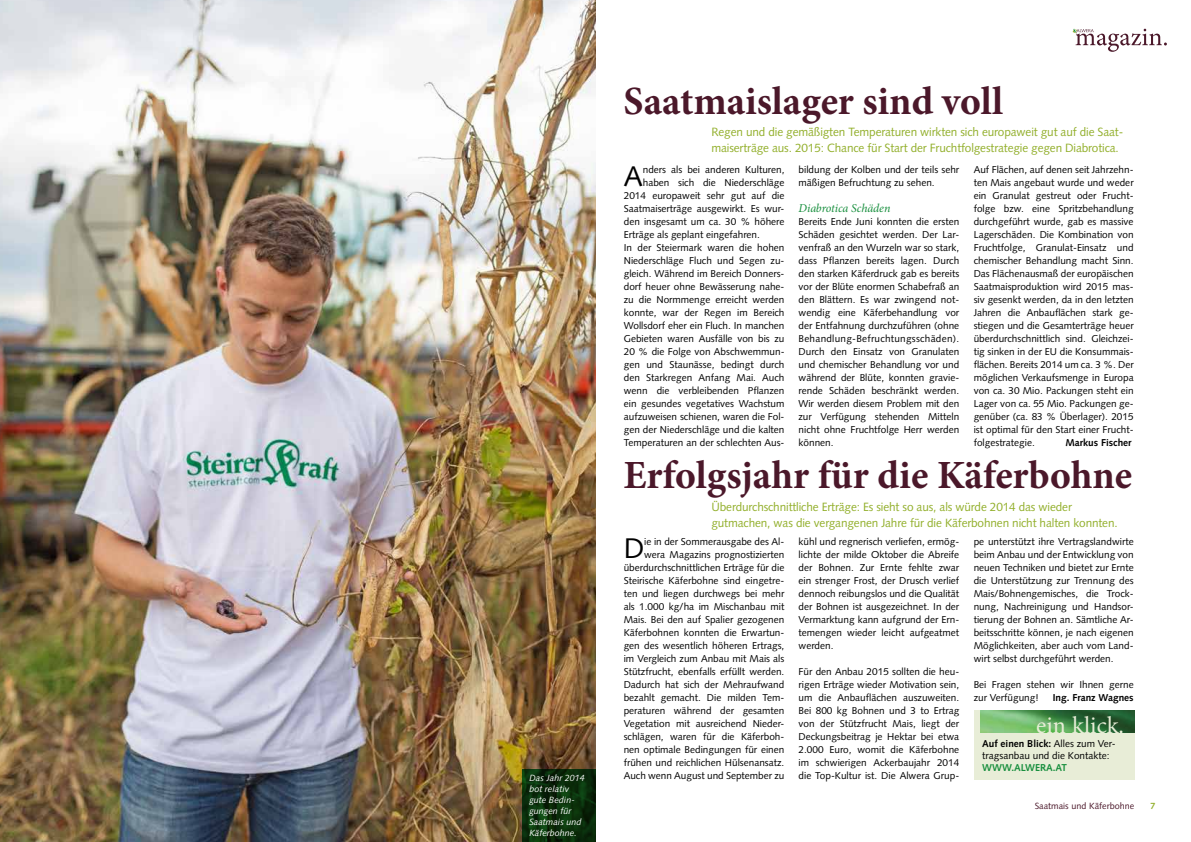
<style>
.page{position:relative;width:1191px;height:842px;background:#fff}
.page>*{position:absolute;margin:0;border:0;box-sizing:border-box;transform-origin:0 0}
.t1{font:700 40px "Minion Pro";color:#4b182a}
.t2{font:28.4px "Syntax LT";color:#000}
.t3{font:24px "Minion Pro";color:#e8edd7}
.t4{font:12px/16px "Syntax LT";letter-spacing:-.01em;color:#92af2b}
.t5{font:italic 12px "Minion Pro";letter-spacing:-.005em;color:#188f3e}
.t6{font:10px/13px "Syntax LT";color:#000;text-align:justify}
.t7{font:700 10px "Syntax LT";color:#000}
.t8{font:700 10px "Syntax LT";color:#188f3e}
.t9{font:italic 9px/11px "Syntax LT";color:#fff}
.t10{font:9px "Syntax LT";color:#4b182a}
.t11{font:700 9px "Syntax LT";color:#92af2b}
.s1{font-weight:700}
</style>
<div class="page">
<svg style="left:1072px;top:28px;width:94px;height:24px"></svg>
<img style="left:0;top:0;width:595px;height:842px">
<svg style="left:522px;top:769px;width:73px;height:73px;background:#0a2e0b"></svg>
<div style="left:973px;top:710px;width:161px;height:69px;background:#e8edd7"></div>
<img style="left:980px;top:710px;width:154px;height:23px">
<p class="t9" style="left:529px;top:772px;width:57px">Das Jahr 2014 bot relativ gute Bedin&shy;gungen für<br>Saatmais und<br>Käferbohne.</p>
<h1 class="t1" style="left:623px;top:73px;width:381px">Saatmaislager sind voll</h1>
<p class="t4" style="left:711px;top:123px;width:413px">Regen und die gemäßigten Temperaturen wirkten sich europaweit gut auf die Saat&shy;maiserträge aus. 2015: Chance für Start der Fruchtfolgestrategie gegen Diabrotica.</p>
<h2 class="t2" style="left:624px;top:159px;width:20px">A</h2>
<p class="t6" style="left:643px;top:163px;width:143px">nders als bei anderen Kulturen,</p>
<p class="t6" style="left:643px;top:176px;width:143px">haben sich die Niederschläge</p>
<p class="t6" style="left:624px;top:189px;width:162px">2014 europaweit sehr gut auf die</p>
<p class="t6" style="left:624px;top:202px;width:162px">Saatmaiserträge ausgewirkt. Es wur-</p>
<p class="t6" style="left:624px;top:215px;width:162px">den insgesamt um ca. 30 % höhere</p>
<p class="t6" style="left:624px;top:228px;width:138px">Erträge als geplant eingefahren.</p>
<p class="t6" style="left:624px;top:241px;width:162px">In der Steiermark waren die hohen</p>
<p class="t6" style="left:624px;top:254px;width:162px">Niederschläge Fluch und Segen zu-</p>
<p class="t6" style="left:624px;top:267px;width:162px">gleich. Während im Bereich Donners-</p>
<p class="t6" style="left:624px;top:280px;width:162px">dorf heuer ohne Bewässerung nahe-</p>
<p class="t6" style="left:624px;top:293px;width:162px">zu die Normmenge erreicht werden</p>
<p class="t6" style="left:624px;top:306px;width:162px">konnte, war der Regen im Bereich</p>
<p class="t6" style="left:624px;top:319px;width:162px">Wollsdorf eher ein Fluch. In manchen</p>
<p class="t6" style="left:624px;top:332px;width:162px">Gebieten waren Ausfälle von bis zu</p>
<p class="t6" style="left:624px;top:345px;width:162px">20 % die Folge von Abschwemmun-</p>
<p class="t6" style="left:624px;top:358px;width:162px">gen und Staunässe, bedingt durch</p>
<p class="t6" style="left:624px;top:371px;width:162px">den Starkregen Anfang Mai. Auch</p>
<p class="t6" style="left:624px;top:384px;width:162px">wenn die verbleibenden Pflanzen</p>
<p class="t6" style="left:624px;top:397px;width:162px">ein gesundes vegetatives Wachstum</p>
<p class="t6" style="left:624px;top:410px;width:162px">aufzuweisen schienen, waren die Fol-</p>
<p class="t6" style="left:624px;top:423px;width:162px">gen der Niederschläge und die kalten</p>
<p class="t6" style="left:624px;top:436px;width:162px">Temperaturen an der schlechten Aus-</p>
<p class="t6" style="left:798px;top:163px;width:162px">bildung der Kolben und der teils sehr mäßigen Befruchtung zu sehen.</p>
<p class="t5" style="left:798px;top:200px;width:93px">Diabrotica Schäden</p>
<p class="t6" style="left:798px;top:215px;width:162px">Bereits Ende Juni konnten die ersten Schäden gesichtet werden. Der Lar&shy;venfraß an den Wurzeln war so stark, dass Pflanzen bereits lagen. Durch den starken Käferdruck gab es bereits vor der Blüte enormen Schabefraß an den Blättern. Es war zwingend not&shy;wendig eine Käferbehandlung vor der Entfahnung durchzuführen (ohne Behandlung-Befruchtungsschäden).<br>Durch den Einsatz von Granulaten und chemischer Behandlung vor und während der Blüte, konnten gravie&shy;rende Schäden beschränkt werden.<br>Wir werden diesem Problem mit den zur Verfügung stehenden Mitteln nicht ohne Fruchtfolge Herr werden können.</p>
<p class="t6" style="left:973px;top:163px;width:161px">Auf Flächen, auf denen seit Jahrzehn&shy;ten Mais angebaut wurde und weder ein Granulat gestreut oder Frucht&shy;folge bzw. eine Spritzbehandlung durchgeführt wurde, gab es massive Lagerschäden. Die Kombination von Fruchtfolge, Granulat-Einsatz und chemischer Behandlung macht Sinn.<br>Das Flächenausmaß der europäischen Saatmaisproduktion wird 2015 mas&shy;siv gesenkt werden, da in den letzten Jahren die Anbauflächen stark ge&shy;stiegen und die Gesamterträge heuer überdurchschnittlich sind. Gleichzei&shy;tig sinken in der EU die Konsummais&shy;flächen. Bereits 2014 um ca. 3 %. Der möglichen Verkaufsmenge in Europa von ca. 30 Mio. Packungen steht ein Lager von ca. 55 Mio. Packungen ge&shy;genüber (ca. 83 % Überlager). 2015 ist optimal für den Start einer Frucht&shy;folgestrategie.</p>
<p class="t7" style="left:1065px;top:437px;width:68px">Markus Fischer</p>
<h1 class="t1" style="left:623px;top:447px;width:510px">Erfolgsjahr für die Käferbohne</h1>
<p class="t4" style="left:711px;top:499px;width:408px">Überdurchschnittliche Erträge: Es sieht so aus, als würde 2014 das wieder gutmachen, was die vergangenen Jahre für die Käferbohnen nicht halten konnten.</p>
<p class="t6" style="left:623px;top:535px;width:162px;text-align:right">ie in der Sommerausgabe des Al&shy;wera Magazins prognostizierten überdurchschnittlichen Erträge für die Steirische Käferbohne sind eingetre&shy;ten und liegen durchwegs bei mehr als 1.000 kg/ha im Mischanbau mit Mais. Bei den auf Spalier gezogenen Käferbohnen konnten die Erwartun&shy;gen des wesentlich höheren Ertrags, im Vergleich zum Anbau mit Mais als Stützfrucht, ebenfalls erfüllt werden.<br>Dadurch hat sich der Mehraufwand bezahlt gemacht. Die milden Tem&shy;peraturen während der gesamten Vegetation mit ausreichend Nieder&shy;schlägen, waren für die Käferboh&shy;nen optimale Bedingungen für einen frühen und reichlichen Hülsenansatz.<br>Auch wenn August und September zu</p>
<p class="t6" style="left:798px;top:535px;width:162px">kühl und regnerisch verliefen, ermög&shy;lichte der milde Oktober die Abreife der Bohnen. Zur Ernte fehlte zwar ein strenger Frost, der Drusch verlief dennoch reibungslos und die Qualität der Bohnen ist ausgezeichnet. In der Vermarktung kann aufgrund der Ern&shy;temengen wieder leicht aufgeatmet werden.</p>
<h2 class="t2" style="left:623px;top:531px;width:22px">D</h2>
<p class="t6" style="left:798px;top:665px;width:162px">Für den Anbau 2015 sollten die heu&shy;rigen Erträge wieder Motivation sein, um die Anbauflächen auszuweiten.<br>Bei 800 kg Bohnen und 3 to Ertrag von der Stützfrucht Mais, liegt der Deckungsbeitrag je Hektar bei etwa 2.000 Euro, womit die Käferbohne im schwierigen Ackerbaujahr 2014 die Top-Kultur ist. Die Alwera Grup-</p>
<p class="t6" style="left:973px;top:535px;width:161px">pe unterstützt ihre Vertragslandwirte beim Anbau und der Entwicklung von neuen Techniken und bietet zur Ernte die Unterstützung zur Trennung des Mais/Bohnengemisches, die Trock&shy;nung, Nachreinigung und Handsor&shy;tierung der Bohnen an. Sämtliche Ar&shy;beitsschritte können, je nach eigenen Möglichkeiten, aber auch vom Land&shy;wirt selbst durchgeführt werden.</p>
<p class="t6" style="left:973px;top:678px;width:161px">Bei Fragen stehen wir Ihnen gerne zur Verfügung!</p>
<p class="t7" style="left:1052px;top:691px;width:82px">Ing. Franz Wagnes</p>
<h3 class="t3" style="left:1036px;top:711px;width:89px">ein klick.</h3>
<p class="t6" style="left:982px;top:738px;width:135px;line-height:12px"><span class="s1">Auf einen Blick:</span> Alles zum Ver&shy;tragsanbau und die Kontakte:</p>
<p class="t8" style="left:982px;top:762px;width:86px">WWW.ALWERA.AT</p>
<p class="t10" style="left:1034px;top:801px;width:101px">Saatmais und Käferbohne</p>
<p class="t11" style="left:1150px;top:801px;width:7px">7</p>
</div>
